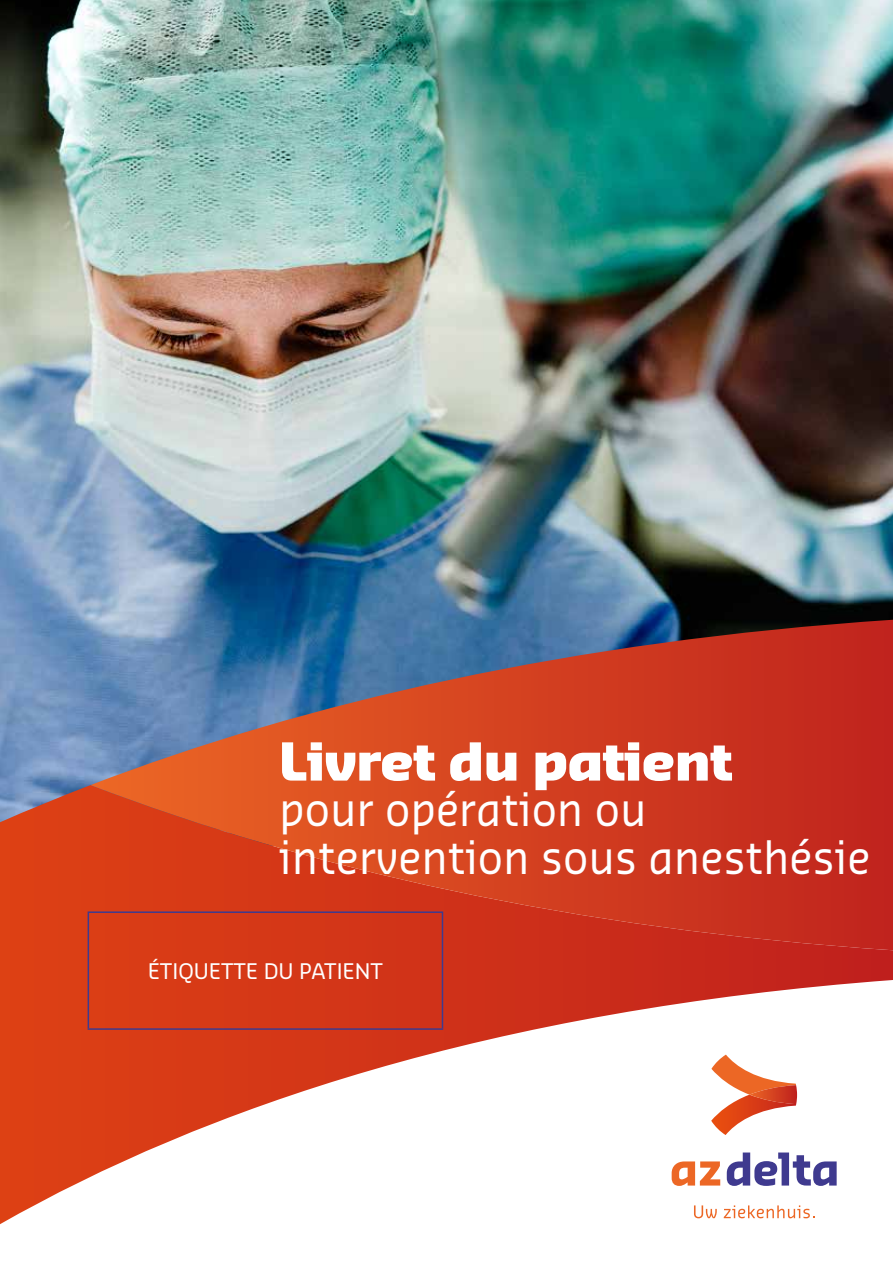
<style>
.page{position:relative;width:893px;height:1263px;background:#fff}
.page>*{position:absolute;margin:0;border:0;box-sizing:border-box;transform-origin:0 0}
.t1{font:900 51px "Sansa";color:#fff}
.t2{font:45px/48px "Sansa";color:#fff;scale:.96 1}
.t3{font:21px "Sansa";color:#fff}
</style>
<div class="page">
<img style="left:0;top:0;width:893px;height:785px">
<svg style="left:0;top:785px;width:893px;height:439px"></svg>
<svg style="left:91px;top:620px;width:802px;height:330px;background:#b74537"></svg>
<hr style="left:88px;top:911px;width:355px;height:2px;background:#3e3a8f">
<hr style="left:88px;top:913px;width:1px;height:115px;background:#3e3a8f">
<hr style="left:442px;top:913px;width:1px;height:115px;background:#3e3a8f">
<hr style="left:88px;top:1028px;width:355px;height:2px;background:#3e3a8f">
<div style="left:847px;top:1203px;width:20px;height:31px;background:#fff"></div>
<svg style="left:694px;top:1205px;width:23px;height:13px"></svg>
<svg style="left:724px;top:1205px;width:90px;height:13px"></svg>
<svg style="left:672px;top:1161px;width:48px;height:25px"></svg>
<svg style="left:727px;top:1152px;width:110px;height:34px"></svg>
<svg style="left:711px;top:1054px;width:86px;height:81px"></svg>
<p class="t1" style="left:279px;top:728px;width:454px">Livret du patient</p>
<p class="t2" style="left:279px;top:783px;width:617px">pour opération ou intervention sous anesthésie</p>
<p class="t3" style="left:148px;top:958px;width:237px">ÉTIQUETTE DU PATIENT</p>
</div>
